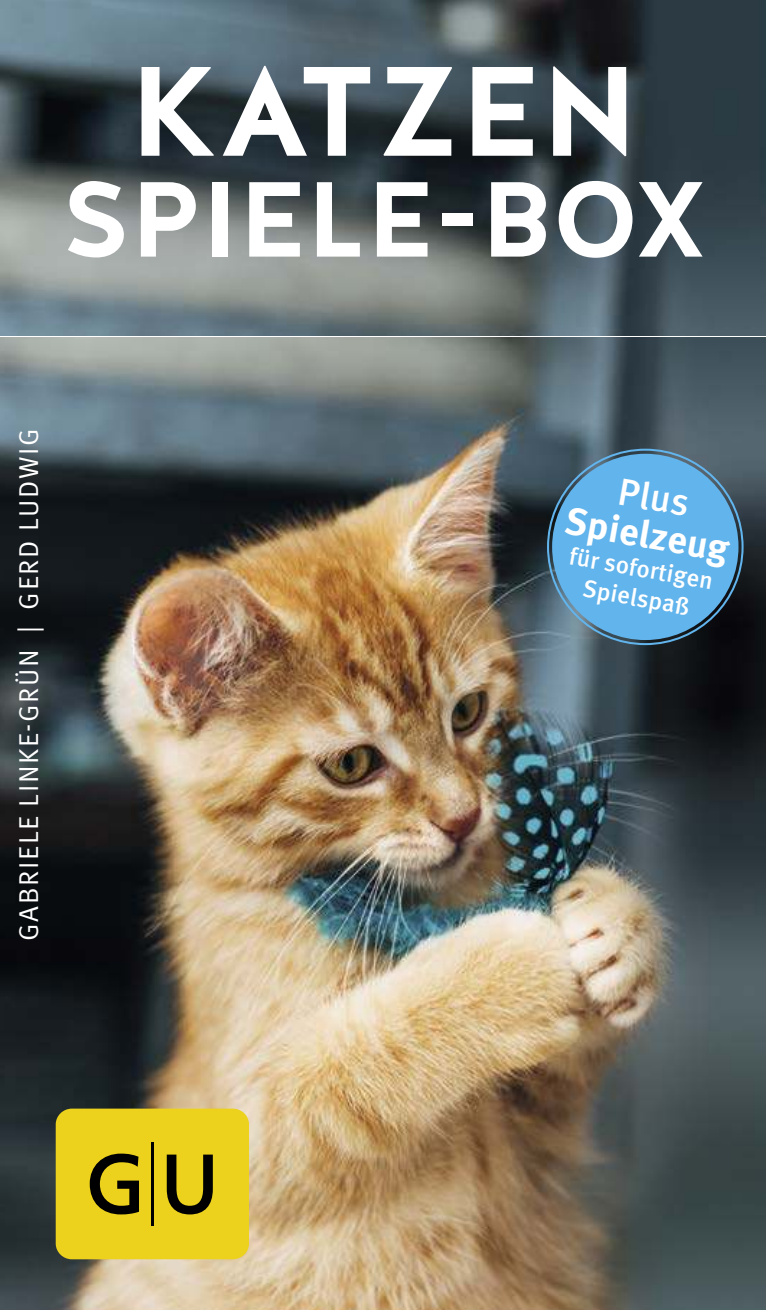
<style>
.page{position:relative;width:766px;height:1310px;background:#fff}
.page>*{position:absolute;margin:0;border:0;box-sizing:border-box;transform-origin:0 0}
.t1{font:700 126.9px "Halis GR";color:#fff}
.t2{font:700 106.2px "Halis GR";color:#fff}
.t3{font:700 38.1px "Meta OT";color:#fff}
.t4{font:500 38.1px "Meta OT";color:#fff}
.t5{font:27.3px "Meta OT Norm";letter-spacing:.06em;color:#fff}
.t6{font:500 24.6px/29.4px "Meta OT";color:#fff;text-align:center}
</style>
<div class="page">
<img style="left:0;top:337px;width:765px;height:973px">
<div style="left:552px;top:454px;width:186px;height:186px;background:#62b4ec;border-radius:50%"></div>
<svg style="left:0;top:329px;width:765px;height:7px;background:#5b6f78"></svg>
<img style="left:0;top:0;width:765px;height:329px">
<h1 class="t1" style="left:129px;top:38px;width:511px">KATZEN</h1>
<h2 class="t2" style="left:62px;top:158px;width:645px">SPIELE-BOX</h2>
<p class="t5" style="left:15px;top:940px;width:513px;rotate:-90deg">GABRIELE LINKE-GRÜN | GERD LUDWIG</p>
<h3 class="t4" style="left:621px;top:476px;width:73px;rotate:10deg">Plus</h3>
<h3 class="t3" style="left:568px;top:505px;width:168px;rotate:10deg">Spielzeug</h3>
<p class="t6" style="left:571px;top:543px;width:147px;rotate:10deg">für sofortigen<br>Spielspaß</p>
</div>
